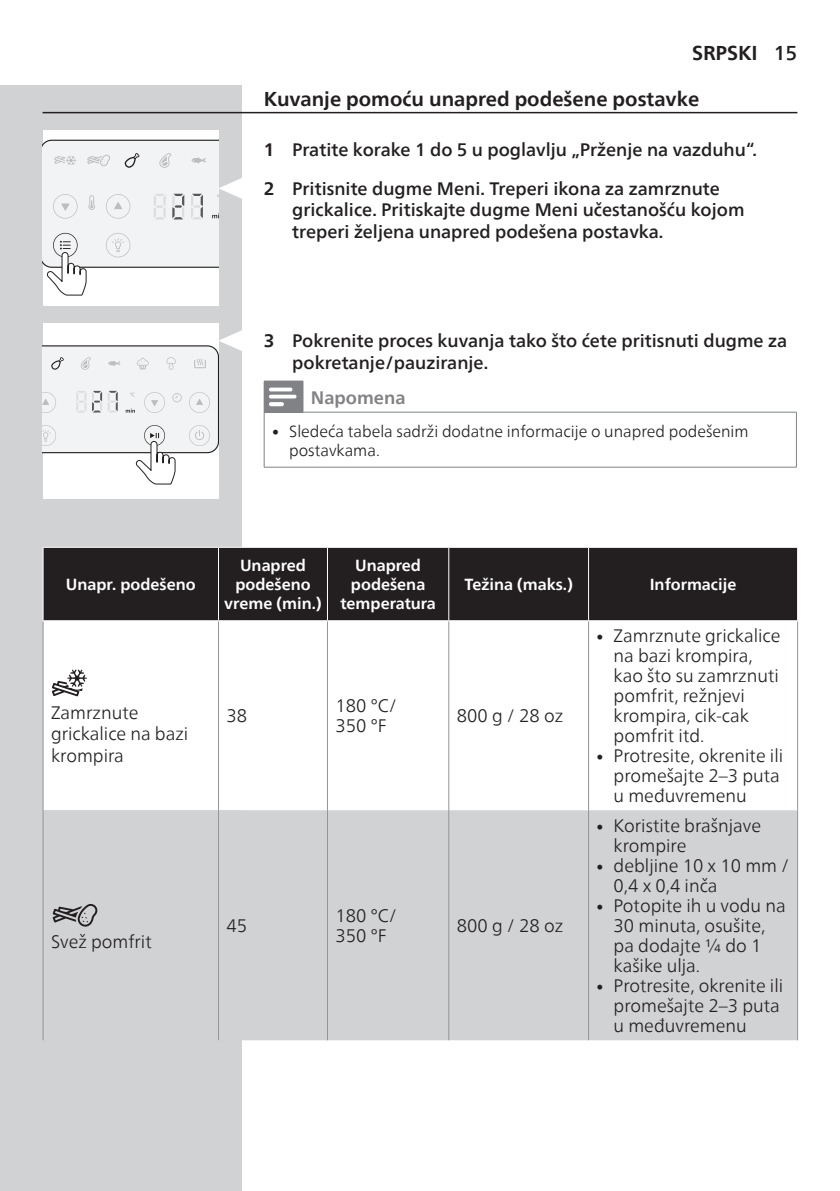
<style>
.page{position:relative;width:840px;height:1191px;background:#fff}
.page>*{position:absolute;margin:0;border:0;box-sizing:border-box;transform-origin:0 0}
.heading-title-paragr{font:700 20px "Neue Frutiger World";color:#231f20}
.dfutable{font:300 18px/20px "Neue Frutiger World";color:#231f20}
.t1{font:500 18px/21.6px "Neue Frutiger World";color:#231f20}
.cautions-caption-par{font:700 18px "Neue Frutiger World";color:#808285}
.dfutable_header{font:700 16px/19.2px "Neue Frutiger World";color:#fff;text-align:center}
.t2{font:300 16px/19.2px "Neue Frutiger World";color:#231f20}
.s1{font-weight:500}
.s2{font-weight:700}
.s3{font-size:14.2px}
</style>
<div class="page">
<div style="left:0;top:85px;width:241px;height:1106px;background:#d1d2d4"></div>
<hr style="left:43px;top:112px;width:754px;height:1px;background:#231f20">
<div style="left:264px;top:381px;width:39px;height:31px;background:#808285"></div>
<hr style="left:795px;top:412px;width:1px;height:55px;background:#808285">
<hr style="left:264px;top:412px;width:1px;height:55px;background:#808285">
<hr style="left:264px;top:467px;width:39px;height:1px;background:#808285">
<hr style="left:303px;top:467px;width:493px;height:1px;background:#808285">
<hr style="left:302px;top:412px;width:494px;height:1px;background:#808285">
<svg style="left:269px;top:387px;width:27px;height:19px"></svg>
<div style="left:44px;top:548px;width:752px;height:72px;background:#231f20"></div>
<svg style="left:44px;top:621px;width:545px;height:189px"></svg>
<div style="left:52px;top:810px;width:744px;height:230px;background:#d1d2d4"></div>
<hr style="left:218px;top:547px;width:109px;height:1px;background:#fff">
<hr style="left:327px;top:548px;width:1px;height:72px;background:#fff">
<hr style="left:448px;top:548px;width:1px;height:72px;background:#fff">
<hr style="left:587px;top:548px;width:1px;height:72px;background:#fff">
<hr style="left:43px;top:621px;width:1px;height:189px;background:#939598">
<hr style="left:218px;top:621px;width:1px;height:189px;background:#939598">
<hr style="left:327px;top:621px;width:1px;height:189px;background:#939598">
<hr style="left:448px;top:621px;width:1px;height:189px;background:#939598">
<hr style="left:587px;top:621px;width:1px;height:189px;background:#939598">
<hr style="left:796px;top:621px;width:1px;height:189px;background:#939598">
<hr style="left:43px;top:810px;width:1px;height:230px;background:#939598">
<hr style="left:218px;top:810px;width:1px;height:230px;background:#939598">
<hr style="left:327px;top:810px;width:1px;height:230px;background:#939598">
<hr style="left:448px;top:810px;width:1px;height:230px;background:#939598">
<hr style="left:587px;top:810px;width:1px;height:230px;background:#939598">
<hr style="left:796px;top:810px;width:1px;height:230px;background:#939598">
<hr style="left:218px;top:620px;width:109px;height:1px;background:#fff">
<hr style="left:43px;top:547px;width:175px;height:1px;background:#fff">
<hr style="left:43px;top:548px;width:1px;height:72px;background:#fff">
<hr style="left:218px;top:548px;width:1px;height:72px;background:#fff">
<hr style="left:43px;top:620px;width:175px;height:1px;background:#fff">
<svg style="left:52px;top:669px;width:35px;height:27px"></svg>
<svg style="left:53px;top:904px;width:45px;height:22px"></svg>
<div style="left:43px;top:130px;width:175px;height:175px;background:#fff"></div>
<svg style="left:43px;top:140px;width:199px;height:156px"></svg>
<div style="left:43px;top:323px;width:175px;height:176px;background:#fff"></div>
<svg style="left:43px;top:329px;width:199px;height:156px"></svg>
<p class="heading-title-paragr" style="left:691px;top:35px;width:107px">SRPSKI <span class="s1">15</span></p>
<p class="heading-title-paragr" style="left:264px;top:82px;width:436px">Kuvanje pomoću unapred podešene postavke</p>
<p class="t1" style="left:264px;top:139px;width:494px"><span class="s2">1</span> Pratite korake 1 do 5 u poglavlju „Prženje na vazduhu“.</p>
<p class="t1" style="left:292px;top:178px;width:453px;text-indent:-28px"><span class="s2">2</span> Pritisnite dugme Meni. Treperi ikona za zamrznute grickalice. Pritiskajte dugme Meni učestanošću kojom treperi željena unapred podešena postavka.</p>
<p class="t1" style="left:292px;top:330px;width:496px;text-indent:-28px"><span class="s2">3</span> Pokrenite proces kuvanja tako što ćete pritisnuti dugme za pokretanje/pauziranje.</p>
<p class="cautions-caption-par" style="left:311px;top:381px;width:96px">Napomena</p>
<p class="t2" style="left:289px;top:421px;width:460px;text-indent:-17px"><span class="s3">•</span> Sledeća tabela sadrži dodatne informacije o unapred podešenim postavkama.</p>
<p class="dfutable_header" style="left:66px;top:575px;width:131px">Unapr. podešeno</p>
<p class="dfutable_header" style="left:224px;top:555px;width:99px">Unapred podešeno vreme (min.)</p>
<p class="dfutable_header" style="left:340px;top:555px;width:97px">Unapred podešena temperatura</p>
<p class="dfutable_header" style="left:464px;top:575px;width:110px">Težina (maks.)</p>
<p class="dfutable_header" style="left:649px;top:575px;width:88px">Informacije</p>
<p class="dfutable" style="left:51px;top:701px;width:138px;line-height:21.6px">Zamrznute grickalice na bazi krompira</p>
<p class="dfutable" style="left:226px;top:706px;width:22px">38</p>
<p class="dfutable" style="left:51px;top:931px;width:102px">Svež pomfrit</p>
<p class="dfutable" style="left:226px;top:916px;width:22px">45</p>
<p class="dfutable" style="left:335px;top:696px;width:63px">180 °C/</p>
<p class="dfutable" style="left:335px;top:716px;width:52px">350 °F</p>
<p class="dfutable" style="left:456px;top:706px;width:108px">800 g / 28 oz</p>
<p class="dfutable" style="left:335px;top:906px;width:63px">180 °C/</p>
<p class="dfutable" style="left:335px;top:926px;width:52px">350 °F</p>
<p class="dfutable" style="left:456px;top:916px;width:108px">800 g / 28 oz</p>
<p class="dfutable" style="left:613px;top:626px;width:168px;text-indent:-17px"><span class="s3">•</span> Zamrznute grickalice na bazi krompira, kao što su zamrznuti pomfrit, režnjevi krompira, cik-cak pomfrit itd.</p>
<p class="dfutable" style="left:613px;top:746px;width:171px;text-indent:-17px"><span class="s3">•</span> Protresite, okrenite ili promešajte 2–3 puta u međuvremenu</p>
<p class="dfutable" style="left:613px;top:816px;width:149px;text-indent:-17px"><span class="s3">•</span> Koristite brašnjave krompire</p>
<p class="dfutable" style="left:613px;top:856px;width:177px;text-indent:-17px"><span class="s3">•</span> debljine 10 x 10 mm /<br>0,4 x 0,4 inča</p>
<p class="dfutable" style="left:613px;top:896px;width:173px;text-indent:-17px"><span class="s3">•</span> Potopite ih u vodu na<br>30 minuta, osušite, pa dodajte ¼ do 1 kašike ulja.</p>
<p class="dfutable" style="left:613px;top:976px;width:171px;text-indent:-17px"><span class="s3">•</span> Protresite, okrenite ili promešajte 2–3 puta u međuvremenu</p>
</div>
